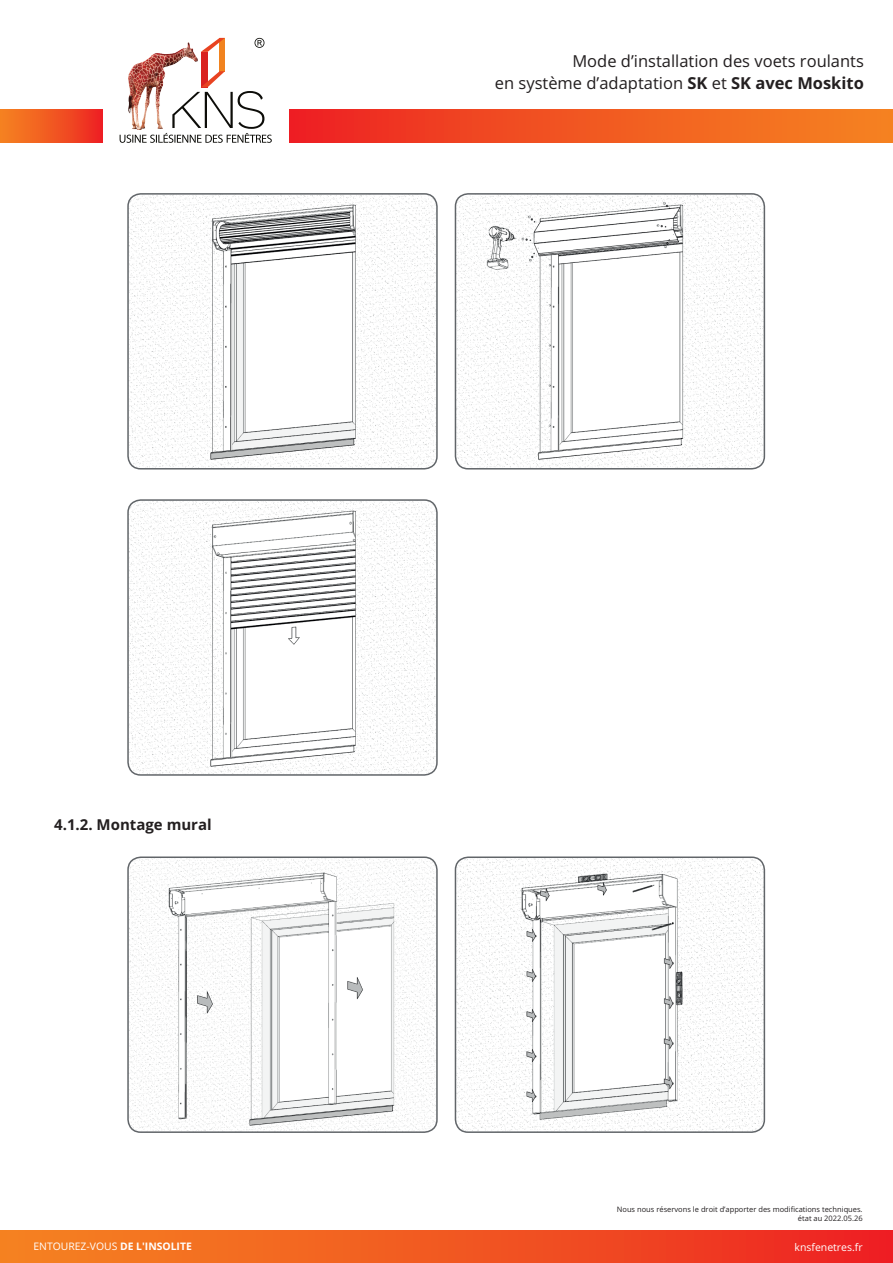
<style>
.page{position:relative;width:893px;height:1263px;background:#fff}
.page>*{position:absolute;margin:0;border:0;box-sizing:border-box;transform-origin:0 0}
.t1{font:16.5px/22.5px "Open Sans";color:#231f20;text-align:right}
.t2{font:700 15px "Open Sans";color:#231f20}
.t3{font:10.5px "Open Sans";color:#fff}
.t4{font:10.35px "Open Sans";color:#fff}
.t5{font:7.5px/9.1px "Open Sans";color:#231f20;text-align:right}
.s1{font-weight:700}
</style>
<div class="page">
<div style="left:289px;top:110px;width:604px;height:33px;background:linear-gradient(to right,#ed2423,#f58721)"></div>
<div style="left:0;top:110px;width:102px;height:33px;background:linear-gradient(to right,#f58621,#ed2623)"></div>
<svg style="left:120px;top:38px;width:152px;height:105px"></svg>
<img style="left:128px;top:42px;width:69px;height:87px">
<div style="left:0;top:1231px;width:893px;height:32px;background:linear-gradient(to right,#f58721,#ed2423)"></div>
<img style="left:455px;top:859px;width:309px;height:273px">
<div style="left:455px;top:856px;width:310px;height:277px;border:2px solid #616569;border-radius:13px"></div>
<img style="left:130px;top:859px;width:307px;height:273px">
<div style="left:127px;top:856px;width:311px;height:277px;border:2px solid #616569;border-radius:13px"></div>
<img style="left:128px;top:194px;width:309px;height:275px">
<div style="left:127px;top:193px;width:311px;height:276px;border:2px solid #616569;border-radius:13px"></div>
<img style="left:455px;top:194px;width:309px;height:275px">
<div style="left:455px;top:193px;width:310px;height:276px;border:2px solid #616569;border-radius:13px"></div>
<img style="left:130px;top:502px;width:305px;height:271px">
<div style="left:127px;top:499px;width:311px;height:277px;border:2px solid #616569;border-radius:13px"></div>
<h1 class="t1" style="left:495px;top:51px;width:371px">Mode d’installation des voets roulants<br>en système d’adaptation <span class="s1">SK</span> et <span class="s1">SK avec Moskito</span></h1>
<h2 class="t2" style="left:54px;top:818px;width:159px">4.1.2. Montage mural</h2>
<p class="t5" style="left:617px;top:1205px;width:247px">Nous nous réservons le droit d’apporter des modifications techniques. état au 2022.05.26</p>
<h3 class="t4" style="left:33px;top:1242px;width:160px">ENTOUREZ-VOUS <span class="s1">DE L'INSOLITE</span></h3>
<h3 class="t3" style="left:794px;top:1242px;width:70px">knsfenetres.fr</h3>
</div>
